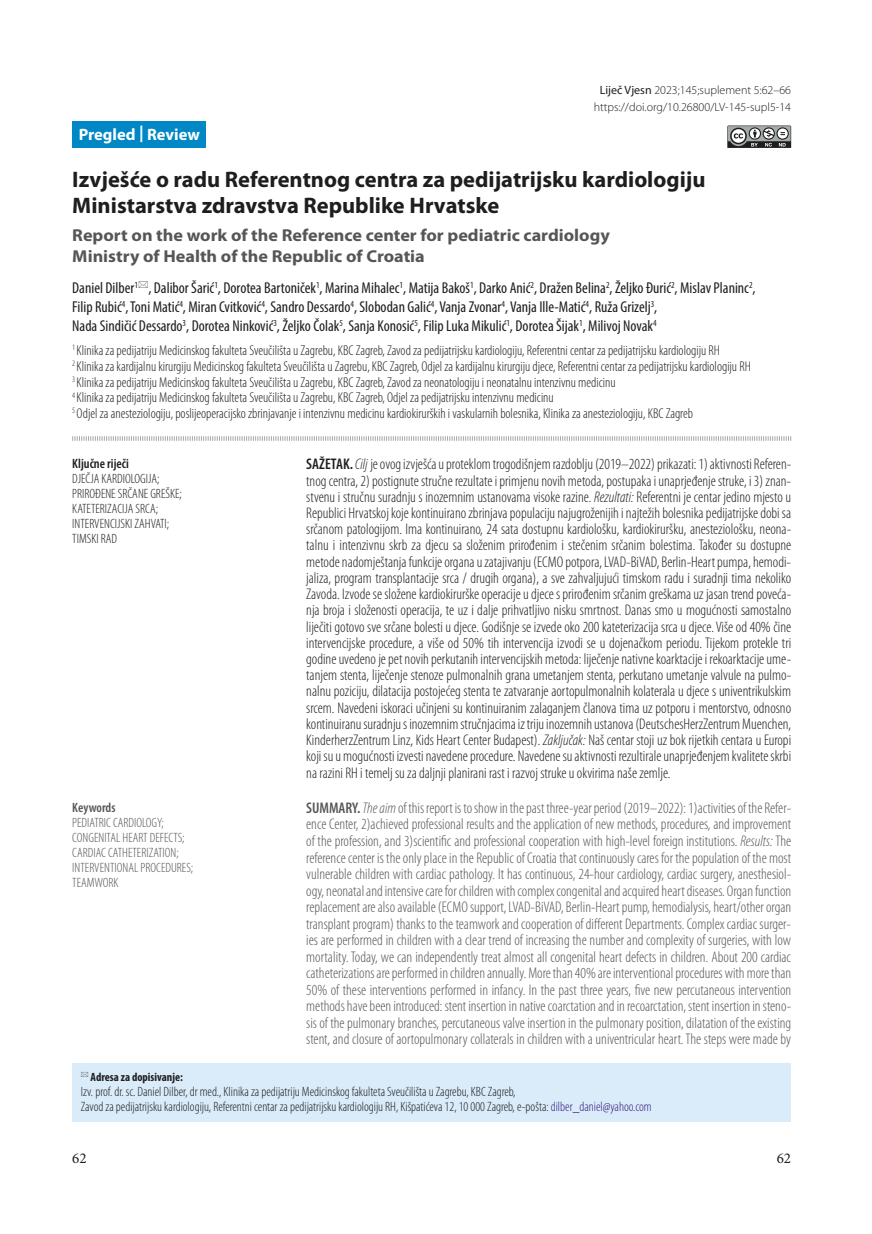
<style>
.page{position:relative;width:872px;height:1234px;background:#fff}
.page>*{position:absolute;margin:0;border:0;box-sizing:border-box;transform-origin:0 0}
.t1{font:700 22.5px/25.5px "Myriad Pro";color:#1f1e1f}
.t2{font:700 17.25px/20.2px "Myriad Pro";color:#565557;scale:1.05 1}
.t3{font:700 16.5px "Myriad Pro";color:#fff}
.t4{font:condensed 15.75px/18.8px "Myriad Pro";color:#1f1e1f}
.t5{font:300 condensed 15.45px/16.2px "Myriad Pro";color:#1f1e1f;text-align:justify}
.t6{font:300 condensed 15.45px/16.5px "Myriad Pro";color:#565557;text-align:justify}
.t7{font:15px "Minion Pro";color:#1f1e1f}
.t8{font:300 condensed 14.25px/15.8px "Myriad Pro";color:#1f1e1f}
.t9{font:300 condensed 13.5px/15px "Myriad Pro";color:#1f1e1f}
.t10{font:300 condensed 13.5px/15px "Myriad Pro";color:#565557}
.t11{font:600 condensed 13.5px "Myriad Pro";color:#1f1e1f}
.t12{font:600 condensed 13.5px "Myriad Pro";letter-spacing:-.005em;color:#565557}
.t13{font:300 12px/16.5px "Myriad Pro";color:#1f1e1f;text-align:center}
.t14{font:700 condensed 12px "Myriad Pro";color:#1f1e1f}
.s1{font-weight:400}
.s2{font-weight:600}
.s3{font-style:italic}
.s4{color:#371d7c}
</style>
<div class="page">
<svg style="left:727px;top:125px;width:64px;height:23px"></svg>
<div style="left:72px;top:1062px;width:719px;height:58px;background:#daebf9"></div>
<div style="left:72px;top:121px;width:134px;height:27px;background:#0087c5"></div>
<svg style="left:72px;top:436px;width:719px;height:5px"></svg>
<p class="t3" style="left:79px;top:123px;width:123px">Pregled | Review</p>
<p class="t13" style="left:593px;top:82px;width:199px"><span class="s1">Liječ Vjesn</span> 2023;145;suplement 5:62–66 https://doi.org/10.26800/LV-145-supl5-14</p>
<h1 class="t1" style="left:72px;top:166px;width:635px">Izvješće o radu Referentnog centra za pedijatrijsku kardiologiju<br>Ministarstva zdravstva Republike Hrvatske</h1>
<p class="t2" style="left:72px;top:225px;width:513px">Report on the work of the Reference center for pediatric cardiology<br>Ministry of Health of the Republic of Croatia</p>
<p class="t4" style="left:72px;top:278px;width:685px">Daniel Dilber<sup>1</sup> , Dalibor Šarić<sup>1</sup>, Dorotea Bartoniček<sup>1</sup>, Marina Mihalec<sup>1</sup>, Matija Bakoš<sup>1</sup>, Darko Anić<sup>2</sup>, Dražen Belina<sup>2</sup>, Željko Đurić<sup>2</sup>, Mislav Planinc<sup>2</sup>,<br>Filip Rubić<sup>4</sup>, Toni Matić<sup>4</sup>, Miran Cvitković<sup>4</sup>, Sandro Dessardo<sup>4</sup>, Slobodan Galić<sup>4</sup>, Vanja Zvonar<sup>4</sup>, Vanja Ille-Matić<sup>4</sup>, Ruža Grizelj<sup>3</sup>,<br>Nada Sindičić Dessardo<sup>3</sup>, Dorotea Ninković<sup>3</sup>, Željko Čolak<sup>5</sup>, Sanja Konosić<sup>5</sup>, Filip Luka Mikulić<sup>1</sup>, Dorotea Šijak<sup>1</sup>, Milivoj Novak<sup>4</sup></p>
<p class="t8" style="left:72px;top:342px;width:680px"><sup>1</sup> Klinika za pedijatriju Medicinskog fakulteta Sveučilišta u Zagrebu, KBC Zagreb, Zavod za pedijatrijsku kardiologiju, Referentni centar za pedijatrijsku kardiologiju RH<br><sup>2</sup> Klinika za kardijalnu kirurgiju Medicinskog fakulteta Sveučilišta u Zagrebu, KBC Zagreb, Odjel za kardijalnu kirurgiju djece, Referentni centar za pedijatrijsku kardiologiju RH <sup>3</sup> Klinika za pedijatriju Medicinskog fakulteta Sveučilišta u Zagrebu, KBC Zagreb, Zavod za neonatologiju i neonatalnu intenzivnu medicinu<br><sup>4</sup> Klinika za pedijatriju Medicinskog fakulteta Sveučilišta u Zagrebu, KBC Zagreb, Odjel za pedijatrijsku intenzivnu medicinu<br><sup>5</sup> Odjel za anesteziologiju, poslijeoperacijsko zbrinjavanje i intenzivnu medicinu kardiokirurških i vaskularnih bolesnika, Klinika za anesteziologiju, KBC Zagreb</p>
<p class="t11" style="left:72px;top:455px;width:58px">Ključne riječi</p>
<p class="t9" style="left:72px;top:471px;width:111px">DJEČJA KARDIOLOGIJA;<br>PRIROĐENE SRČANE GREŠKE;<br>KATETERIZACIJA SRCA;<br>INTERVENCIJSKI ZAHVATI;<br>TIMSKI RAD</p>
<p class="t12" style="left:72px;top:798px;width:45px">Keywords</p>
<p class="t10" style="left:72px;top:814px;width:122px">PEDIATRIC CARDIOLOGY;<br>CONGENITAL HEART DEFECTS;<br>CARDIAC CATHETERIZATION;<br>INTERVENTIONAL PROCEDURES;<br>TEAMWORK</p>
<p class="t5" style="left:306px;top:456px;width:486px"><span class="s2">SAŽETAK.</span><span class="s3">Cilj</span> je ovog izvješća u proteklom trogodišnjem razdoblju (2019–2022) prikazati: 1) aktivnosti Referen&shy;tnog centra, 2) postignute stručne rezultate i primjenu novih metoda, postupaka i unaprjeđenje struke, i 3) znan&shy;stvenu i stručnu suradnju s inozemnim ustanovama visoke razine. <span class="s3">Rezultati:</span> Referentni je centar jedino mjesto u Republici Hrvatskoj koje kontinuirano zbrinjava populaciju najugroženijih i najtežih bolesnika pedijatrijske dobi sa srčanom patologijom. Ima kontinuirano, 24 sata dostupnu kardiološku, kardiokiruršku, anesteziološku, neona&shy;talnu i intenzivnu skrb za djecu sa složenim prirođenim i stečenim srčanim bolestima. Također su dostupne metode nadomještanja funkcije organa u zatajivanju (ECMO potpora, LVAD-BiVAD, Berlin-Heart pumpa, hemodi&shy;jaliza, program transplantacije srca / drugih organa), a sve zahvaljujući timskom radu i suradnji tima nekoliko Zavoda. Izvode se složene kardiokirurške operacije u djece s prirođenim srčanim greškama uz jasan trend poveća&shy;nja broja i složenosti operacija, te uz i dalje prihvatljivo nisku smrtnost. Danas smo u mogućnosti samostalno liječiti gotovo sve srčane bolesti u djece. Godišnje se izvede oko 200 kateterizacija srca u djece. Više od 40% čine intervencijske procedure, a više od 50% tih intervencija izvodi se u dojenačkom periodu. Tijekom protekle tri godine uvedeno je pet novih perkutanih intervencijskih metoda: liječenje nativne koarktacije i rekoarktacije ume&shy;tanjem stenta, liječenje stenoze pulmonalnih grana umetanjem stenta, perkutano umetanje valvule na pulmo&shy;nalnu poziciju, dilatacija postojećeg stenta te zatvaranje aortopulmonalnih kolaterala u djece s univentrikulskim srcem. Navedeni iskoraci učinjeni su kontinuiranim zalaganjem članova tima uz potporu i mentorstvo, odnosno kontinuiranu suradnju s inozemnim stručnjacima iz triju inozemnih ustanova (DeutschesHerzZentrum Muenchen, KinderherzZentrum Linz, Kids Heart Center Budapest). <span class="s3">Zaključak:</span> Naš centar stoji uz bok rijetkih centara u Europi koji su u mogućnosti izvesti navedene procedure. Navedene su aktivnosti rezultirale unaprjeđenjem kvalitete skrbi na razini RH i temelj su za daljnji planirani rast i razvoj struke u okvirima naše zemlje.</p>
<p class="t6" style="left:306px;top:799px;width:486px"><span class="s2">SUMMARY.</span><span class="s3">The aim</span> of this report is to show in the past three-year period (2019–2022): 1)activities of the Refer&shy;ence Center, 2)achieved professional results and the application of new methods, procedures, and improvement of the profession, and 3)scientific and professional cooperation with high-level foreign institutions. <span class="s3">Results:</span> The reference center is the only place in the Republic of Croatia that continuously cares for the population of the most vulnerable children with cardiac pathology. It has continuous, 24-hour cardiology, cardiac surgery, anesthesiol&shy;ogy, neonatal and intensive care for children with complex congenital and acquired heart diseases. Organ function replacement are also available (ECMO support, LVAD-BiVAD, Berlin-Heart pump, hemodialysis, heart/other organ transplant program) thanks to the teamwork and cooperation of different Departments. Complex cardiac surger&shy;ies are performed in children with a clear trend of increasing the number and complexity of surgeries, with low mortality. Today, we can independently treat almost all congenital heart defects in children. About 200 cardiac catheterizations are performed in children annually. More than 40% are interventional procedures with more than 50% of these interventions performed in infancy. In the past three years, five new percutaneous intervention methods have been introduced: stent insertion in native coarctation and in recoarctation, stent insertion in steno&shy;sis of the pulmonary branches, percutaneous valve insertion in the pulmonary position, dilatation of the existing stent, and closure of aortopulmonary collaterals in children with a univentricular heart. The steps were made by</p>
<p class="t14" style="left:91px;top:1068px;width:94px">Adresa za dopisivanje:</p>
<p class="t9" style="left:81px;top:1083px;width:572px">Izv. prof. dr. sc. Daniel Dilber, dr med., Klinika za pedijatriju Medicinskog fakulteta Sveučilišta u Zagrebu, KBC Zagreb,<br>Zavod za pedijatrijsku kardiologiju, Referentni centar za pedijatrijsku kardiologiju RH, Kišpatićeva 12, 10 000 Zagreb, e-pošta: <span class="s4">dilber_daniel@yahoo.com</span></p>
<p class="t7" style="left:72px;top:1147px;width:16px">62</p>
<p class="t7" style="left:776px;top:1147px;width:16px">62</p>
</div>
